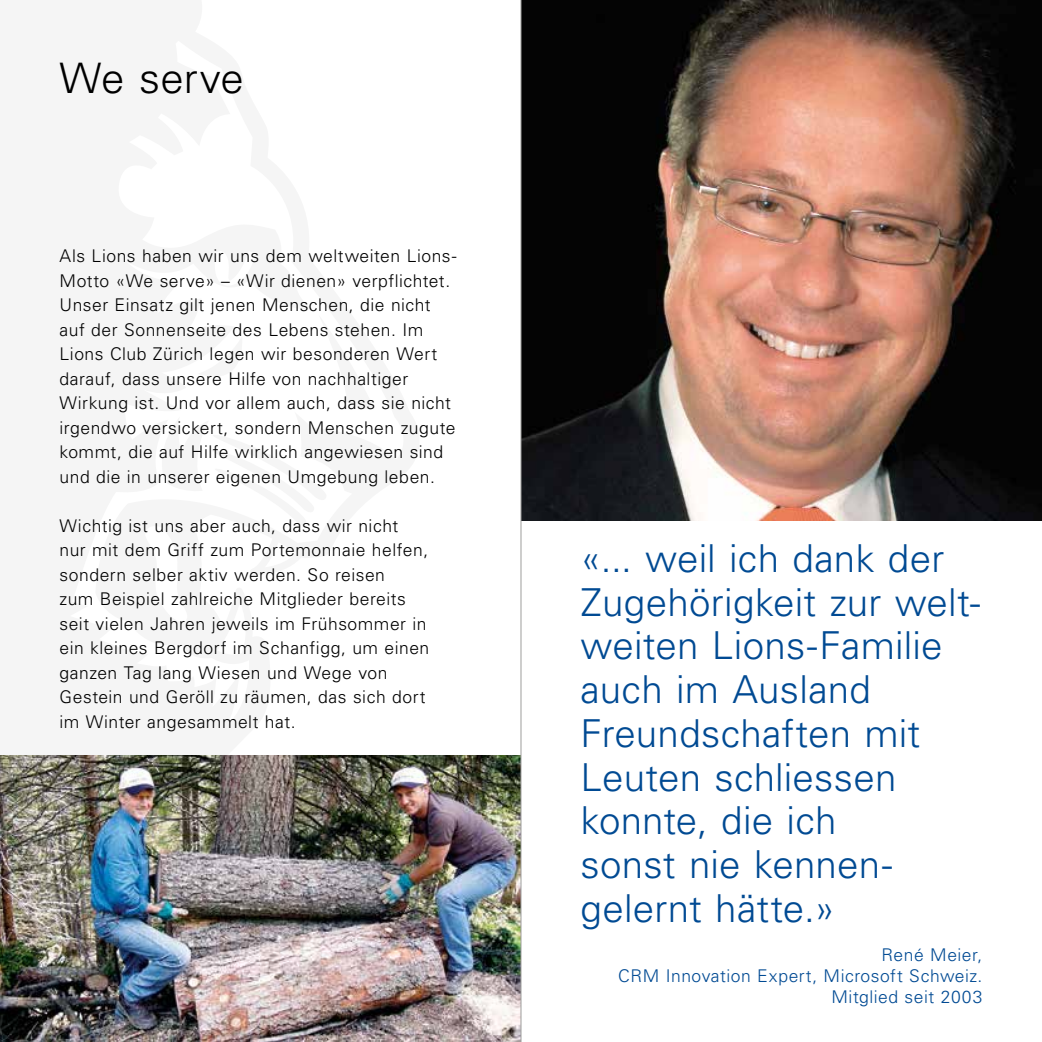
<style>
.page{position:relative;width:1042px;height:1042px;background:#fff}
.page>*{position:absolute;margin:0;border:0;box-sizing:border-box;transform-origin:0 0}
.t1{font:300 42px "Univers";letter-spacing:.005em;color:#000}
.t2{font:300 38.5px/43.8px "Univers";letter-spacing:.005em;color:#004a93}
.t3{font:300 17.5px/24.5px "Univers";letter-spacing:.03em;color:#000}
.t4{font:300 17.5px/21px "Univers";letter-spacing:.03em;color:#004a93;text-align:right}
</style>
<div class="page">
<img style="left:0;top:756px;width:520px;height:286px">
<img style="left:521px;top:0;width:520px;height:521px">
<hr style="left:520px;top:0;width:1px;height:1042px;background:#9d9d9c">
<h1 class="t1" style="left:60px;top:53px;width:186px">We serve</h1>
<p class="t3" style="left:60px;top:243px;width:398px">Als Lions haben wir uns dem weltweiten Lions-Motto «We serve» – «Wir dienen» verpflichtet.<br>Unser Einsatz gilt jenen Menschen, die nicht auf der Sonnenseite des Lebens stehen. Im Lions Club Zürich legen wir besonderen Wert darauf, dass unsere Hilfe von nachhaltiger Wirkung ist. Und vor allem auch, dass sie nicht irgendwo versickert, sondern Menschen zugute kommt, die auf Hilfe wirklich angewiesen sind und die in unserer eigenen Umgebung leben.</p>
<p class="t3" style="left:60px;top:513px;width:371px">Wichtig ist uns aber auch, dass wir nicht<br>nur mit dem Griff zum Portemonnaie helfen, sondern selber aktiv werden. So reisen<br>zum Beispiel zahlreiche Mitglieder bereits seit vielen Jahren jeweils im Frühsommer in ein kleines Bergdorf im Schanfigg, um einen ganzen Tag lang Wiesen und Wege von Gestein und Geröll zu räumen, das sich dort im Winter angesammelt hat.</p>
<h2 class="t2" style="left:580px;top:535px;width:402px">«... weil ich dank der<br>Zugehörigkeit zur welt&shy;weiten Lions-Familie auch im Ausland<br>Freundschaften mit<br>Leuten schliessen konnte, die ich<br>sonst nie kennen&shy;gelernt hätte.»</h2>
<p class="t4" style="left:618px;top:944px;width:366px">René Meier,<br>CRM Innovation Expert, Microsoft Schweiz.<br>Mitglied seit 2003</p>
</div>
